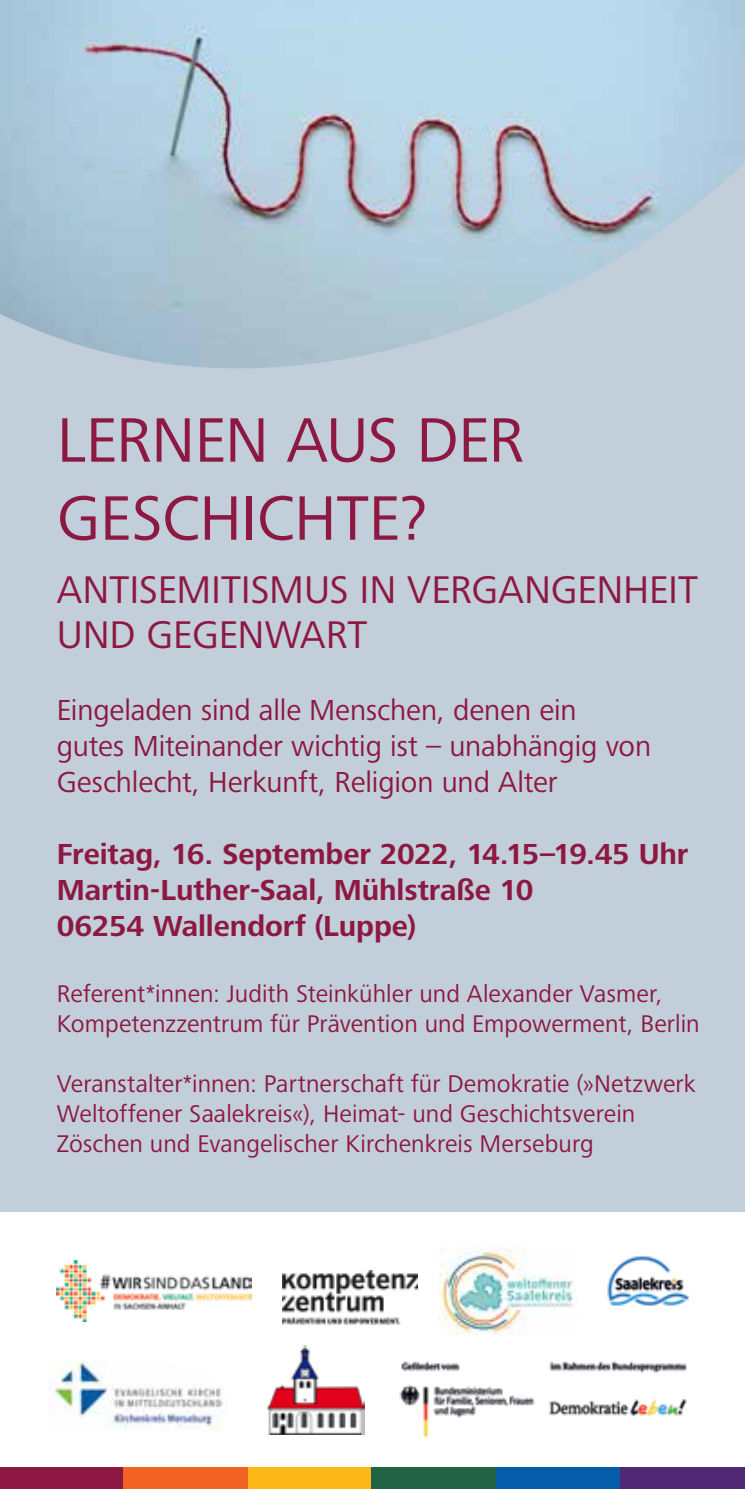
<style>
.page{position:relative;width:745px;height:1489px;background:#fff}
.page>*{position:absolute;margin:0;border:0;box-sizing:border-box;transform-origin:0 0}
.t1{font:65px/78px "Frutiger Next Pro";letter-spacing:-.01em;color:#8d1841}
.t2{font:40px/45px "Frutiger Next Pro";letter-spacing:-.005em;color:#8d1841}
.t3{font:30px/36px "Frutiger Next Pro";color:#8d1841}
.t4{font:700 30px/36px "Frutiger Next Pro";letter-spacing:-.005em;color:#8d1841}
.t5{font:25px/30px "Frutiger Next Pro";letter-spacing:.01em;color:#8d1841}
</style>
<div class="page">
<div style="left:0;top:0;width:744px;height:1485px;background:#c2cfda"></div>
<img style="left:0;top:0;width:744px;height:368px">
<div style="left:0;top:1212px;width:744px;height:262px;background:#fff"></div>
<div style="left:247px;top:1467px;width:124px;height:21px;background:#fcb816"></div>
<div style="left:371px;top:1467px;width:125px;height:21px;background:#226245"></div>
<div style="left:495px;top:1467px;width:125px;height:21px;background:#065ca9"></div>
<div style="left:620px;top:1467px;width:124px;height:21px;background:#512873"></div>
<div style="left:0;top:1467px;width:123px;height:21px;background:#8d1841"></div>
<div style="left:123px;top:1467px;width:124px;height:21px;background:#f16223"></div>
<img style="left:48px;top:1361px;width:179px;height:69px">
<img style="left:399px;top:1361px;width:288px;height:77px">
<img style="left:439px;top:1247px;width:136px;height:88px">
<img style="left:282px;top:1270px;width:135px;height:53px">
<img style="left:57px;top:1260px;width:195px;height:61px">
<img style="left:607px;top:1255px;width:83px;height:51px">
<img style="left:267px;top:1345px;width:97px;height:88px">
<h1 class="t1" style="left:57px;top:401px;width:468px">Lernen aus der<br>Geschichte?</h1>
<h2 class="t2" style="left:57px;top:567px;width:642px">Antisemitismus in Vergangenheit und Gegenwart</h2>
<p class="t3" style="left:57px;top:691px;width:595px">Eingeladen sind alle Menschen, denen ein gutes M iteinander wichtig ist – unabhängig von<br>Geschlecht, Herkunft, Religion und Alter</p>
<p class="t4" style="left:57px;top:835px;width:632px">Freitag, 16. September 2022, 14.15–19.45 Uhr<br>Martin-Luther-Saal, Mühlstraße 10<br>06254 Wallendorf (Luppe)</p>
<p class="t5" style="left:57px;top:978px;width:644px">Referent*innen: Judith Steinkühler und Alexander Vasmer,<br>Kompetenzzentrum für Prävention und Empowerment, Berlin</p>
<p class="t5" style="left:57px;top:1068px;width:640px">Veranstalter*innen: Partnerschaft für Demokratie (»N etzwerk<br>Weltoffener Saalekreis«), Heimat- und Geschichtsverein<br>Zöschen und Evangelischer Kirchenkreis Merseburg</p>
</div>
